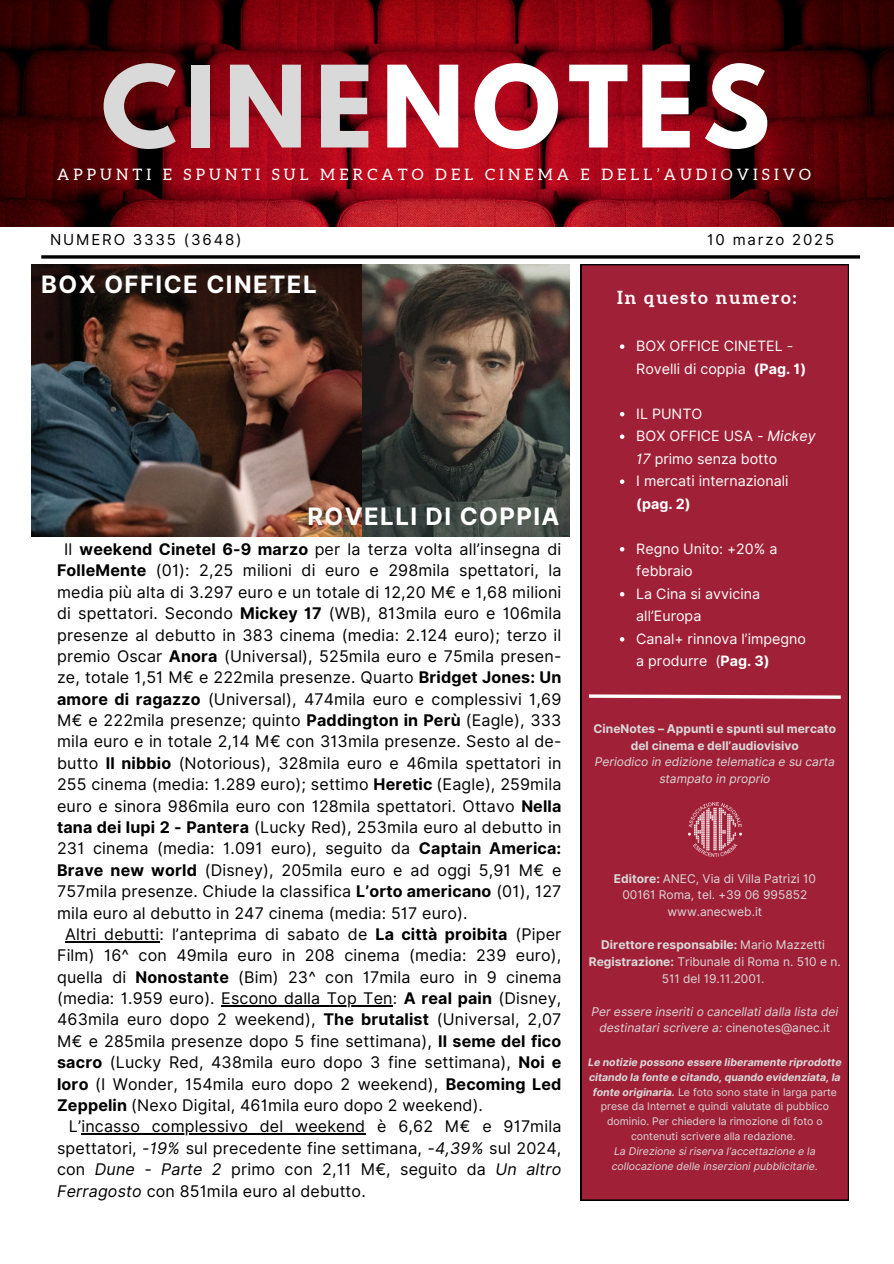
<style>
.page{position:relative;width:894px;height:1264px;background:#fff}
.page>*{position:absolute;margin:0;border:0;box-sizing:border-box;transform-origin:0 0}
.t1{font:700 100.35px "League Spartan";letter-spacing:.08em;color:#fff}
.t2{font:700 24px "Inter";letter-spacing:.06em;color:#fff}
.t3{font:700 18px "Aleo";letter-spacing:.105em;color:#fff}
.t4{font:16.05px/21.3px "Inter";letter-spacing:.01em;color:#000;text-align:justify}
.t5{font:15.75px "Aleo";letter-spacing:.26em;color:#fff}
.t6{font:15px "Inter";letter-spacing:.12em;color:#000}
.t7{font:14.25px/22.5px "Inter";color:#fff}
.t8{font:italic 12px/16.6px "Inter";color:#d9d9d9;text-align:center}
.t9{font:12px/16.6px "Inter";color:#d9d9d9;text-align:center}
.t10{font:700 12px/16.6px "Inter";color:#d9d9d9;text-align:center}
.t11{font:10.5px/14.9px "Inter";color:#d9d9d9;text-align:center}
.t12{font:italic 10.5px/14.9px "Inter";color:#d9d9d9}
.s1{color:#d9d9d9}
.s2{font-weight:700}
.s3{font-style:italic}
.s4{font-weight:400}
.s5{font-style:normal}
.s6{font-weight:700;font-style:italic}
</style>
<div class="page">
<div style="left:580px;top:264px;width:268px;height:936px;background:#a02037"></div>
<hr style="left:41px;top:255px;width:818px;height:3px;background:#000">
<svg style="left:585px;top:692px;width:258px;height:8px"></svg>
<img style="left:0;top:0;width:893px;height:226px">
<img style="left:688px;top:802px;width:53px;height:54px">
<img style="left:32px;top:264px;width:537px;height:272px">
<svg style="left:619px;top:344px;width:5px;height:5px"></svg>
<svg style="left:619px;top:412px;width:5px;height:4px"></svg>
<svg style="left:619px;top:434px;width:5px;height:5px"></svg>
<svg style="left:619px;top:479px;width:5px;height:5px"></svg>
<svg style="left:619px;top:547px;width:5px;height:4px"></svg>
<svg style="left:619px;top:592px;width:5px;height:4px"></svg>
<svg style="left:619px;top:637px;width:5px;height:4px"></svg>
<hr style="left:65px;top:941px;width:94px;height:1px;background:#000">
<hr style="left:221px;top:1005px;width:172px;height:1px;background:#000">
<hr style="left:81px;top:1133px;width:284px;height:1px;background:#000">
<p class="t1" style="left:101px;top:57px;width:670px"><span class="s1">CINE</span>NOTES</p>
<p class="t5" style="left:57px;top:165px;width:755px">APPUNTI E SPUNTI SUL MERCATO DEL CINEMA E DELL’AUDIOVISIVO</p>
<p class="t6" style="left:50px;top:231px;width:193px">NUMERO 3335 (3648)</p>
<p class="t6" style="left:707px;top:231px;width:128px">10 marzo 2025</p>
<p class="t2" style="left:41px;top:270px;width:277px">BOX OFFICE CINETEL</p>
<p class="t3" style="left:617px;top:287px;width:180px">In questo numero:</p>
<p class="t2" style="left:307px;top:501px;width:254px">ROVELLI DI COPPIA</p>
<p class="t4" style="left:64px;top:538px;width:498px">Il <span class="s2">weekend Cinetel 6-9 marzo</span> per la terza volta all’insegna di</p>
<p class="t4" style="left:57px;top:560px;width:505px"><span class="s2">FolleMente</span> (01): 2,25 milioni di euro e 298mila spettatori, la</p>
<p class="t4" style="left:57px;top:581px;width:505px">media più alta di 3.297 euro e un totale di 12,20 M€ e 1,68 milioni</p>
<p class="t4" style="left:57px;top:602px;width:505px">di spettatori. Secondo <span class="s2">Mickey 17</span> (WB), 813mila euro e 106mila</p>
<p class="t4" style="left:57px;top:624px;width:505px">presenze al debutto in 383 cinema (media: 2.124 euro); terzo il</p>
<p class="t4" style="left:57px;top:645px;width:505px">premio Oscar <span class="s2">Anora</span> (Universal), 525mila euro e 75mila presen-</p>
<p class="t4" style="left:57px;top:666px;width:505px">ze, totale 1,51 M€ e 222mila presenze. Quarto <span class="s2">Bridget Jones: Un</span></p>
<p class="t4" style="left:57px;top:688px;width:505px"><span class="s2">amore di ragazzo</span> (Universal), 474mila euro e complessivi 1,69</p>
<p class="t4" style="left:57px;top:709px;width:505px">M€ e 222mila presenze; quinto <span class="s2">Paddington in Perù</span> (Eagle), 333</p>
<p class="t4" style="left:57px;top:731px;width:505px">mila euro e in totale 2,14 M€ con 313mila presenze. Sesto al de-</p>
<p class="t4" style="left:57px;top:752px;width:505px">butto <span class="s2">Il nibbio</span> (Notorious), 328mila euro e 46mila spettatori in</p>
<p class="t4" style="left:57px;top:773px;width:505px">255 cinema (media: 1.289 euro); settimo <span class="s2">Heretic</span> (Eagle), 259mila</p>
<p class="t4" style="left:57px;top:795px;width:505px">euro e sinora 986mila euro con 128mila spettatori. Ottavo <span class="s2">Nella</span></p>
<p class="t4" style="left:57px;top:816px;width:505px"><span class="s2">tana dei lupi 2 - Pantera</span> (Lucky Red), 253mila euro al debutto in</p>
<p class="t4" style="left:57px;top:837px;width:505px">231 cinema (media: 1.091 euro), seguito da <span class="s2">Captain America:</span></p>
<p class="t4" style="left:57px;top:859px;width:505px"><span class="s2">Brave new world</span> (Disney), 205mila euro e ad oggi 5,91 M€ e</p>
<p class="t4" style="left:57px;top:880px;width:505px">757mila presenze. Chiude la classifica <span class="s2">L’orto americano</span> (01), 127</p>
<p class="t4" style="left:57px;top:902px;width:412px">mila euro al debutto in 247 cinema (media: 517 euro).</p>
<p class="t4" style="left:65px;top:923px;width:497px">Altri debutti: l’anteprima di sabato de <span class="s2">La città proibita</span> (Piper</p>
<p class="t4" style="left:57px;top:944px;width:505px">Film) 16^ con 49mila euro in 208 cinema (media: 239 euro),</p>
<p class="t4" style="left:57px;top:966px;width:505px">quella di <span class="s2">Nonostante</span> (Bim) 23^ con 17mila euro in 9 cinema</p>
<p class="t4" style="left:57px;top:987px;width:505px">(media: 1.959 euro). Escono dalla Top Ten: <span class="s2">A real pain</span> (Disney,</p>
<p class="t4" style="left:57px;top:1008px;width:505px">463mila euro dopo 2 weekend), <span class="s2">The brutalist</span> (Universal, 2,07</p>
<p class="t4" style="left:57px;top:1030px;width:505px">M€ e 285mila presenze dopo 5 fine settimana), <span class="s2">Il seme del fico</span></p>
<p class="t4" style="left:57px;top:1051px;width:505px"><span class="s2">sacro</span> (Lucky Red, 438mila euro dopo 3 fine settimana), <span class="s2">Noi e</span></p>
<p class="t4" style="left:57px;top:1073px;width:505px"><span class="s2">loro</span> (I Wonder, 154mila euro dopo 2 weekend), <span class="s2">Becoming Led</span></p>
<p class="t4" style="left:57px;top:1094px;width:427px"><span class="s2">Zeppelin</span> (Nexo Digital, 461mila euro dopo 2 weekend).</p>
<p class="t4" style="left:69px;top:1115px;width:494px">L’incasso complessivo del weekend è 6,62 M€ e 917mila</p>
<p class="t4" style="left:57px;top:1137px;width:505px">spettatori, <span class="s3">-19%</span> sul precedente fine settimana, <span class="s3">-4,39%</span> sul 2024, con <span class="s3">Dune - Parte 2</span> primo con 2,11 M€, seguito da <span class="s3">Un altro Ferragosto</span> con 851mila euro al debutto.</p>
<p class="t7" style="left:636px;top:335px;width:171px">BOX OFFICE CINETEL -<br>Rovelli di coppia <span class="s2">(Pag. 1)</span></p>
<p class="t7" style="left:636px;top:402px;width:68px">IL PUNTO</p>
<p class="t7" style="left:636px;top:425px;width:181px">BOX OFFICE USA - <span class="s3">Mickey<br>17</span> primo senza botto</p>
<p class="t7" style="left:636px;top:470px;width:154px">I mercati internazionali <span class="s2">(pag. 2)</span></p>
<p class="t7" style="left:636px;top:537px;width:143px">Regno Unito: +20% a febbraio</p>
<p class="t7" style="left:636px;top:582px;width:125px">La Cina si avvicina all’Europa</p>
<p class="t7" style="left:636px;top:627px;width:171px">Canal+ rinnova l’impegno a produrre (<span class="s2">Pag. 3)</span></p>
<p class="t10" style="left:593px;top:720px;width:244px">CineNotes – Appunti e spunti sul mercato del cinema e dell’audiovisivo</p>
<h1 class="t8" style="left:594px;top:753px;width:241px">Periodico in edizione telematica e su carta stampato in proprio</h1>
<h4 class="t9" style="left:613px;top:870px;width:203px"><span class="s2">Editore:</span> ANEC, Via di Villa Patrizi 10</h4>
<h5 class="t9" style="left:622px;top:886px;width:186px">00161 Roma, tel. +39 06 995852</h5>
<p class="t9" style="left:667px;top:903px;width:96px">www.anecweb.it</p>
<p class="t10" style="left:601px;top:936px;width:225px">Direttore responsabile: <span class="s4">Mario Mazzetti</span></p>
<h2 class="t9" style="left:588px;top:953px;width:253px"><span class="s2">Registrazione:</span> Tribunale di Roma n. 510 e n.<br>511 del 19.11.2001.</h2>
<p class="t8" style="left:591px;top:1003px;width:248px">Per essere inseriti o cancellati dalla lista dei destinatari scrivere a: <span class="s5">cinenotes@anec.it</span></p>
<h3 class="t11" style="left:588px;top:1054px;width:255px"><span class="s6">Le notizie possono essere liberamente riprodotte citando la fonte e citando, quando evidenziata, la fonte originaria.</span> Le foto sono state in larga parte prese da Internet e quindi valutate di pubblico dominio. Per chiedere la rimozione di foto o contenuti scrivere alla redazione.</h3>
<p class="t12" style="left:611px;top:1143px;width:207px">La Direzione si riserva l’accettazione e la collocazione delle inserzioni pubblicitarie.</p>
</div>
